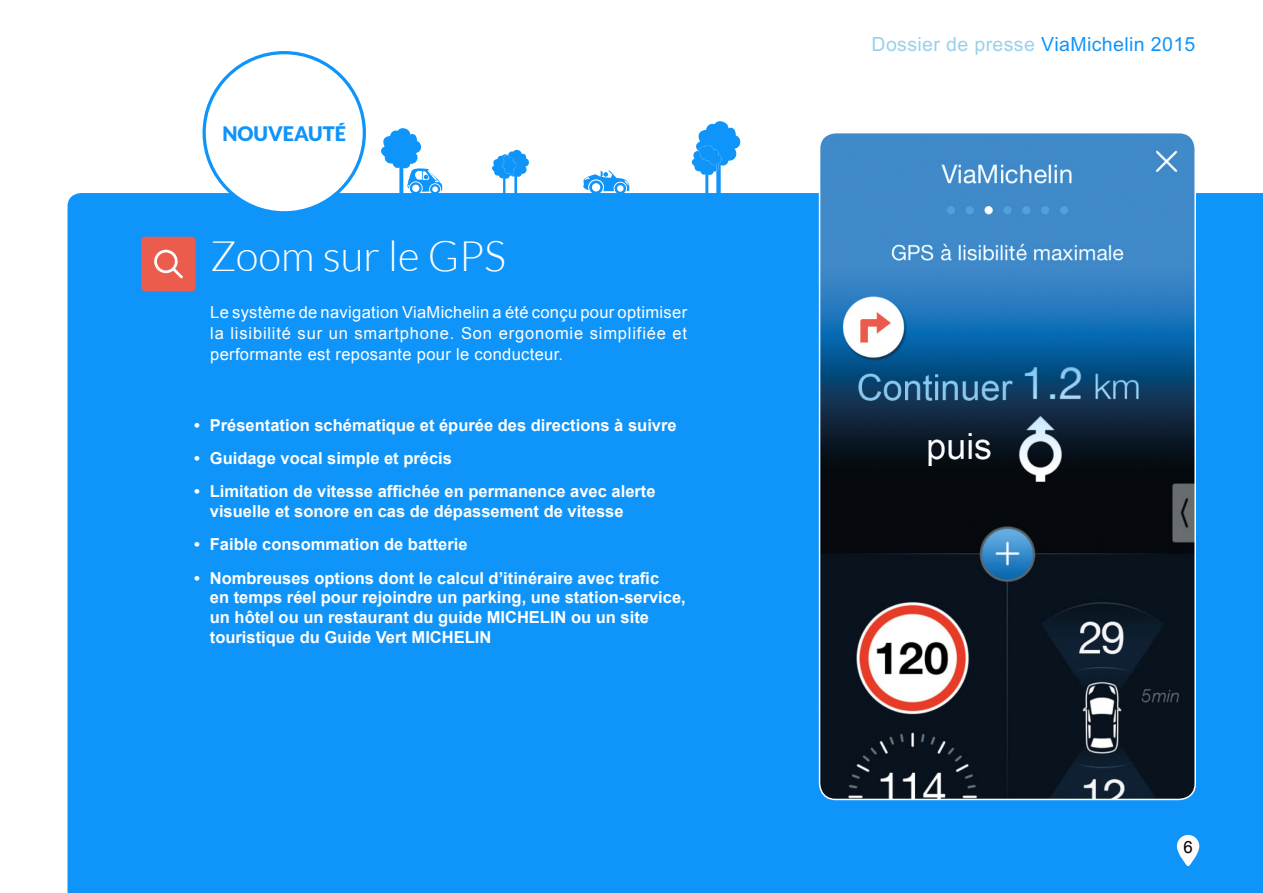
<style>
.page{position:relative;width:1263px;height:893px;background:#fff}
.page>*{position:absolute;margin:0;border:0;box-sizing:border-box;transform-origin:0 0}
.t1{font:300 42px "Lato";color:#fff}
.t2{font:900 19.95px "Lato";color:#0f94fa}
.t3{font:19.5px "M Arial";letter-spacing:.02em;color:#99d1eb}
.t4{font:16.8px "Arial";color:#000}
.t5{font:700 16.5px/19.8px "Arial";color:#fff}
.t6{font:16.5px/21px "Arial";letter-spacing:.02em;color:#fff;text-align:justify}
.s1{color:#0f94fa}
</style>
<div class="page">
<div style="left:68px;top:193px;width:1195px;height:700px;background:#0f94fa"></div>
<svg style="left:491px;top:150px;width:39px;height:44px"></svg>
<svg style="left:690px;top:121px;width:53px;height:73px"></svg>
<svg style="left:379px;top:128px;width:64px;height:66px"></svg>
<svg style="left:583px;top:171px;width:46px;height:24px"></svg>
<div style="left:204px;top:53px;width:160px;height:160px;background:#fff;border-radius:50%"></div>
<div style="left:202px;top:51px;width:164px;height:163px;border:3px solid #0f94fa;border-radius:50%"></div>
<img style="left:819px;top:135px;width:376px;height:664px">
<div style="left:819px;top:132px;width:377px;height:668px;border:2px solid #fff;border-radius:16px"></div>
<div style="left:141px;top:237px;width:55px;height:54px;background:#eb5c4d;border-radius:4px"></div>
<svg style="left:154px;top:250px;width:29px;height:29px"></svg>
<svg style="left:1177px;top:835px;width:22px;height:31px"></svg>
<p class="t2" style="left:222px;top:122px;width:125px">NOUVEAUTÉ</p>
<h1 class="t1" style="left:210px;top:233px;width:297px">Zoom sur le GPS</h1>
<p class="t6" style="left:210px;top:302px;width:478px">Le système de navigation ViaMichelin a été conçu pour optimiser la lisibilité sur un smartphone. Son ergonomie simplifiée et performante est reposante pour le conducteur.</p>
<p class="t5" style="left:194px;top:415px;width:484px">• Présentation schématique et épurée des directions à suivre</p>
<p class="t5" style="left:194px;top:449px;width:259px">• Guidage vocal simple et précis</p>
<p class="t5" style="left:210px;top:482px;width:447px;text-indent:-16px">• Limitation de vitesse affichée en permanence avec alerte visuelle et sonore en cas de dépassement de vitesse</p>
<p class="t5" style="left:194px;top:535px;width:275px">• Faible consommation de batterie</p>
<p class="t5" style="left:210px;top:568px;width:477px;text-indent:-16px">• Nombreuses options dont le calcul d’itinéraire avec trafic<br>en temps réel pour rejoindre un parking, une station-service, un hôtel ou un restaurant du guide MICHELIN ou un site touristique du Guide Vert MICHELIN</p>
<p class="t3" style="left:871px;top:33px;width:325px">Dossier de presse <span class="s1">ViaMichelin 2015</span></p>
<p class="t4" style="left:1183px;top:836px;width:11px">6</p>
</div>
